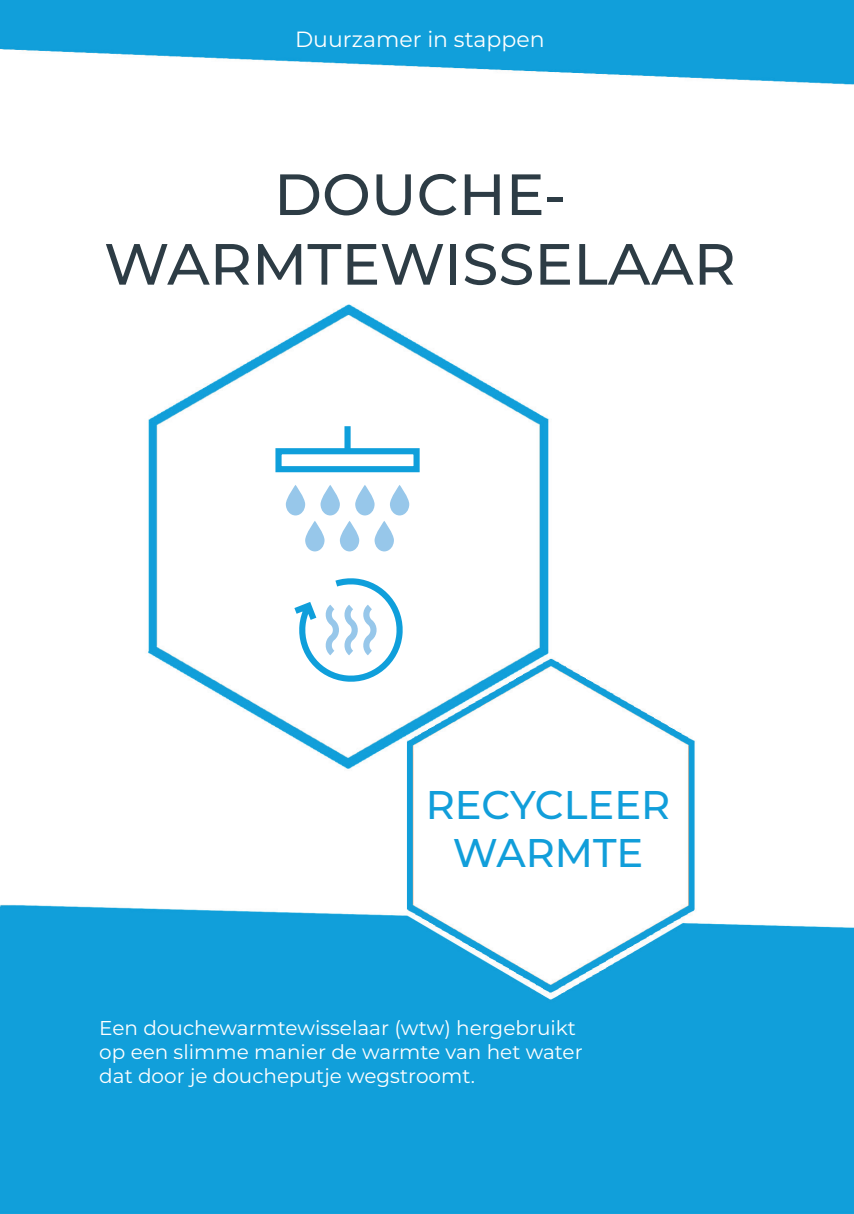
<style>
.page{position:relative;width:854px;height:1214px;background:#fff}
.page>*{position:absolute;margin:0;border:0;box-sizing:border-box;transform-origin:0 0}
.t1{font:500 58px/69.6px "Montserrat";color:#2d3c45;text-align:center}
.t2{font:500 40px/48px "Montserrat";color:#119eda;text-align:center}
.t3{font:22px "Montserrat";color:#fff}
.t4{font:20px/24px "Montserrat";color:#fff}
</style>
<div class="page">
<img style="left:0;top:0;width:853px;height:1213px">
<div style="left:344px;top:426px;width:6px;height:25px;background:#0f9fdb"></div>
<svg style="left:286px;top:484px;width:123px;height:67px"></svg>
<div style="left:275px;top:448px;width:144px;height:24px;border:6px solid #0f9fdb"></div>
<svg style="left:287px;top:574px;width:121px;height:113px"></svg>
<p class="t3" style="left:295px;top:24px;width:251px">Duurzamer in stappen</p>
<h1 class="t1" style="left:104px;top:157px;width:633px">DOUCHE-<br>WARMTEWISSELAAR</h1>
<h2 class="t2" style="left:425px;top:778px;width:246px">RECYCLEER<br>WARMTE</h2>
<p class="t4" style="left:99px;top:1014px;width:484px">Een douchewarmtewisselaar (wtw) hergebruikt op een slimme manier de warmte van het water dat door je doucheputje wegstroomt.</p>
</div>
